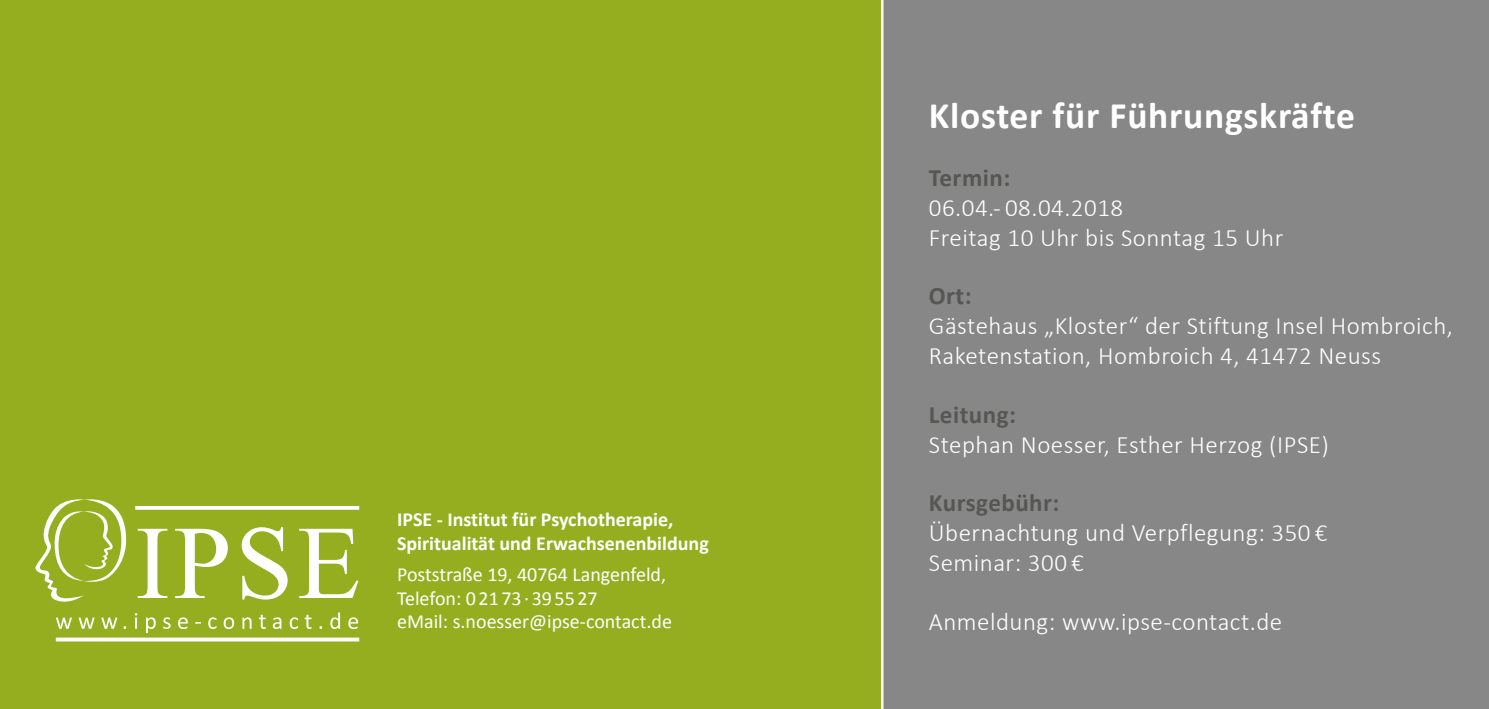
<style>
.page{position:relative;width:1489px;height:709px;background:#fff}
.page>*{position:absolute;margin:0;border:0;box-sizing:border-box;transform-origin:0 0}
.t1{font:700 37.5px "Calibri";letter-spacing:.02em;color:#fff}
.t2{font:300 25px/30px "Calibri";letter-spacing:.02em;color:#fff}
.t3{font:700 25px "Calibri";letter-spacing:.02em;color:#565655}
.t4{font:20px/23.5px "Calibri";color:#fff}
.t5{font:700 20px/24px "Calibri";color:#fff}
</style>
<div class="page">
<div style="left:0;top:0;width:1488px;height:709px;background:#95ae1f"></div>
<div style="left:881px;top:0;width:607px;height:709px;background:#868786"></div>
<svg style="left:35px;top:499px;width:324px;height:142px"></svg>
<p class="t5" style="left:397px;top:507px;width:313px">IPSE - Institut für Psychotherapie,<br>Spiritualität und Erwachsenenbildung</p>
<p class="t4" style="left:397px;top:562px;width:276px">Poststraße 19, 40764 Langenfeld,<br>Telefon: 02173·395527<br>eMail: s.noesser@ipse-contact.de</p>
<h1 class="t1" style="left:928px;top:92px;width:428px">Kloster für Führungskräfte</h1>
<p class="t3" style="left:928px;top:162px;width:83px">Termin:</p>
<p class="t2" style="left:928px;top:191px;width:356px">06.04.- 08.04.2018<br>Freitag 10 Uhr bis Sonntag 15 Uhr</p>
<p class="t3" style="left:928px;top:280px;width:44px">Ort:</p>
<p class="t2" style="left:928px;top:310px;width:525px">Gästehaus „Kloster“ der Stiftung Insel Hombroich,<br>Raketenstation, Hombroich 4, 41472 Neuss</p>
<p class="t3" style="left:928px;top:399px;width:89px">Leitung:</p>
<p class="t2" style="left:928px;top:428px;width:401px">Stephan Noesser, Esther Herzog (IPSE)</p>
<p class="t3" style="left:928px;top:487px;width:132px">Kursgebühr:</p>
<p class="t2" style="left:928px;top:516px;width:400px">Übernachtung und Verpflegung: 350 €<br>Seminar: 300 €</p>
<p class="t2" style="left:928px;top:605px;width:355px">Anmeldung: www.ipse-contact.de</p>
</div>
